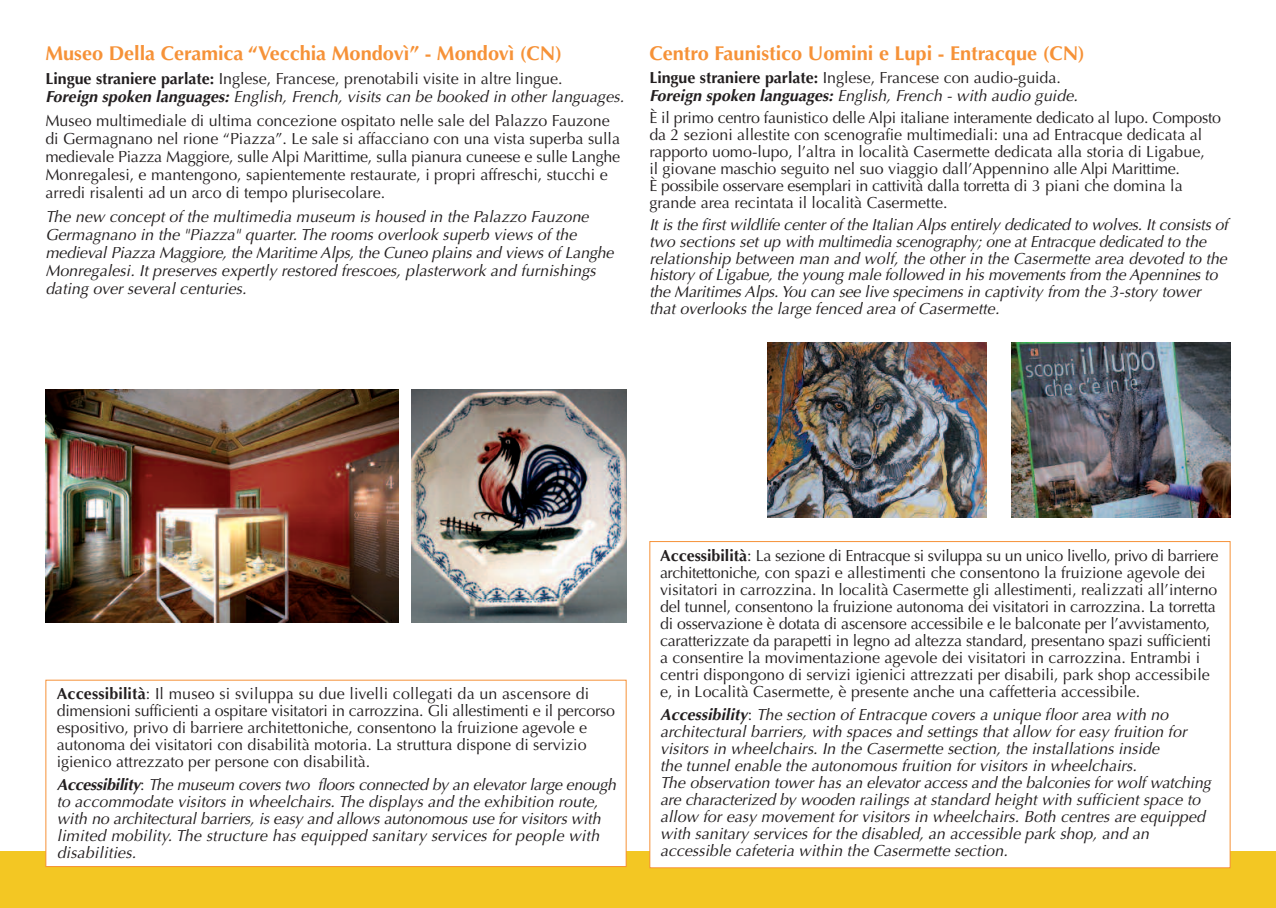
<style>
.page{position:relative;width:1276px;height:908px;background:#fff}
.page>*{position:absolute;margin:0;border:0;box-sizing:border-box;transform-origin:0 0}
.t1{font:700 20px "Optima";color:#f69238}
.t2{font:16px/17px "Optima";color:#231f20}
.t3{font:italic 16px/17px "Optima";color:#231f20}
.s1{font-weight:700;font-style:normal}
.s2{font-style:normal}
.s3{font-weight:700}
.s4{font-weight:700;font-style:italic}
.s5{font-style:italic}
</style>
<div class="page">
<div style="left:0;top:850px;width:1276px;height:57px;background:#f3c723"></div>
<div style="left:46px;top:680px;width:579px;height:185px;background:#fff"></div>
<img style="left:46px;top:389px;width:353px;height:233px">
<img style="left:1011px;top:342px;width:219px;height:175px">
<img style="left:767px;top:342px;width:219px;height:175px">
<img style="left:411px;top:389px;width:215px;height:233px">
<div style="left:650px;top:542px;width:579px;height:324px;background:#fff"></div>
<p class="t1" style="left:45px;top:45px;width:518px">Museo Della Ceramica “Vecchia Mondovì” - Mondovì (CN)</p>
<p class="t3" style="left:45px;top:71px;width:580px;line-height:18px"><span class="s1">Lingue straniere parlate:</span> <span class="s2">Inglese, Francese, prenotabili visite in altre lingue.<br></span><span class="s3">Foreign spoken languages:</span> English, French, visits can be booked in other languages.</p>
<p class="t2" style="left:45px;top:113px;width:576px;line-height:18px">Museo multimediale di ultima concezione ospitato nelle sale del Palazzo Fauzone di Germagnano nel rione “Piazza”. Le sale si affacciano con una vista superba sulla medievale Piazza Maggiore, sulle Alpi Marittime, sulla pianura cuneese e sulle Langhe Monregalesi, e mantengono, sapientemente restaurate, i propri affreschi, stucchi e arredi risalenti ad un arco di tempo plurisecolare.</p>
<p class="t3" style="left:45px;top:209px;width:570px;line-height:18px">The new concept of the multimedia museum is housed in the Palazzo Fauzone Germagnano in the "Piazza" quarter. The rooms overlook superb views of the medieval Piazza Maggiore, the Maritime Alps, the Cuneo plains and views of Langhe Monregalesi. It preserves expertly restored frescoes, plasterwork and furnishings dating over several centuries.</p>
<p class="t1" style="left:649px;top:45px;width:437px">Centro Faunistico Uomini e Lupi - Entracque (CN)</p>
<p class="t2" style="left:649px;top:70px;width:430px;line-height:18px"><span class="s3">Lingue straniere parlate:</span> Inglese, Francese con audio-guida.<br><span class="s4">Foreign spoken languages:</span> <span class="s5">English, French - with audio guide.</span></p>
<p class="t2" style="left:649px;top:111px;width:573px">È il primo centro faunistico delle Alpi italiane interamente dedicato al lupo. Composto da 2 sezioni allestite con scenografie multimediali: una ad Entracque dedicata al rapporto uomo-lupo, l’altra in località Casermette dedicata alla storia di Ligabue,<br>il giovane maschio seguito nel suo viaggio dall’Appennino alle Alpi Marittime.<br>È possibile osservare esemplari in cattività dalla torretta di 3 piani che domina la grande area recintata il località Casermette.</p>
<p class="t3" style="left:649px;top:218px;width:580px">It is the first wildlife center of the Italian Alps entirely dedicated to wolves. It consists of two sections set up with multimedia scenography; one at Entracque dedicated to the relationship between man and wolf, the other in the Casermette area devoted to the history of Ligabue, the young male followed in his movements from the Apennines to the Maritimes Alps. You can see live specimens in captivity from the 3-story tower that overlooks the large fenced area of Casermette.</p>
<p class="t2" style="left:57px;top:686px;width:560px"><span class="s3">Accessibilità</span>: Il museo si sviluppa su due livelli collegati da un ascensore di dimensioni sufficienti a ospitare visitatori in carrozzina. Gli allestimenti e il percorso espositivo, privo di barriere architettoniche, consentono la fruizione agevole e autonoma dei visitatori con disabilità motoria. La struttura dispone di servizio igienico attrezzato per persone con disabilità.</p>
<p class="t3" style="left:57px;top:776px;width:561px"><span class="s3">Accessibility</span><span class="s2">:</span> The museum covers two floors connected by an elevator large enough to accommodate visitors in wheelchairs. The displays and the exhibition route, with no architectural barriers, is easy and allows autonomous use for visitors with limited mobility. The structure has equipped sanitary services for people with disabilities.</p>
<p class="t2" style="left:660px;top:548px;width:560px"><span class="s3">Accessibilità</span>: La sezione di Entracque si sviluppa su un unico livello, privo di barriere architettoniche, con spazi e allestimenti che consentono la fruizione agevole dei visitatori in carrozzina. In località Casermette gli allestimenti, realizzati all’interno del tunnel, consentono la fruizione autonoma dei visitatori in carrozzina. La torretta di osservazione è dotata di ascensore accessibile e le balconate per l’avvistamento, caratterizzate da parapetti in legno ad altezza standard, presentano spazi sufficienti a consentire la movimentazione agevole dei visitatori in carrozzina. Entrambi i centri dispongono di servizi igienici attrezzati per disabili, park shop accessibile e, in Località Casermette, è presente anche una caffetteria accessibile.</p>
<p class="t3" style="left:660px;top:706px;width:552px"><span class="s3">Accessibility</span><span class="s2">:</span> The section of Entracque covers a unique floor area with no architectural barriers, with spaces and settings that allow for easy fruition for visitors in wheelchairs. In the Casermette section, the installations inside<br>the tunnel enable the autonomous fruition for visitors in wheelchairs.<br>The observation tower has an elevator access and the balconies for wolf watching are characterized by wooden railings at standard height with sufficient space to allow for easy movement for visitors in wheelchairs. Both centres are equipped with sanitary services for the disabled, an accessible park shop, and an accessible cafeteria within the Casermette section.</p>
</div>
